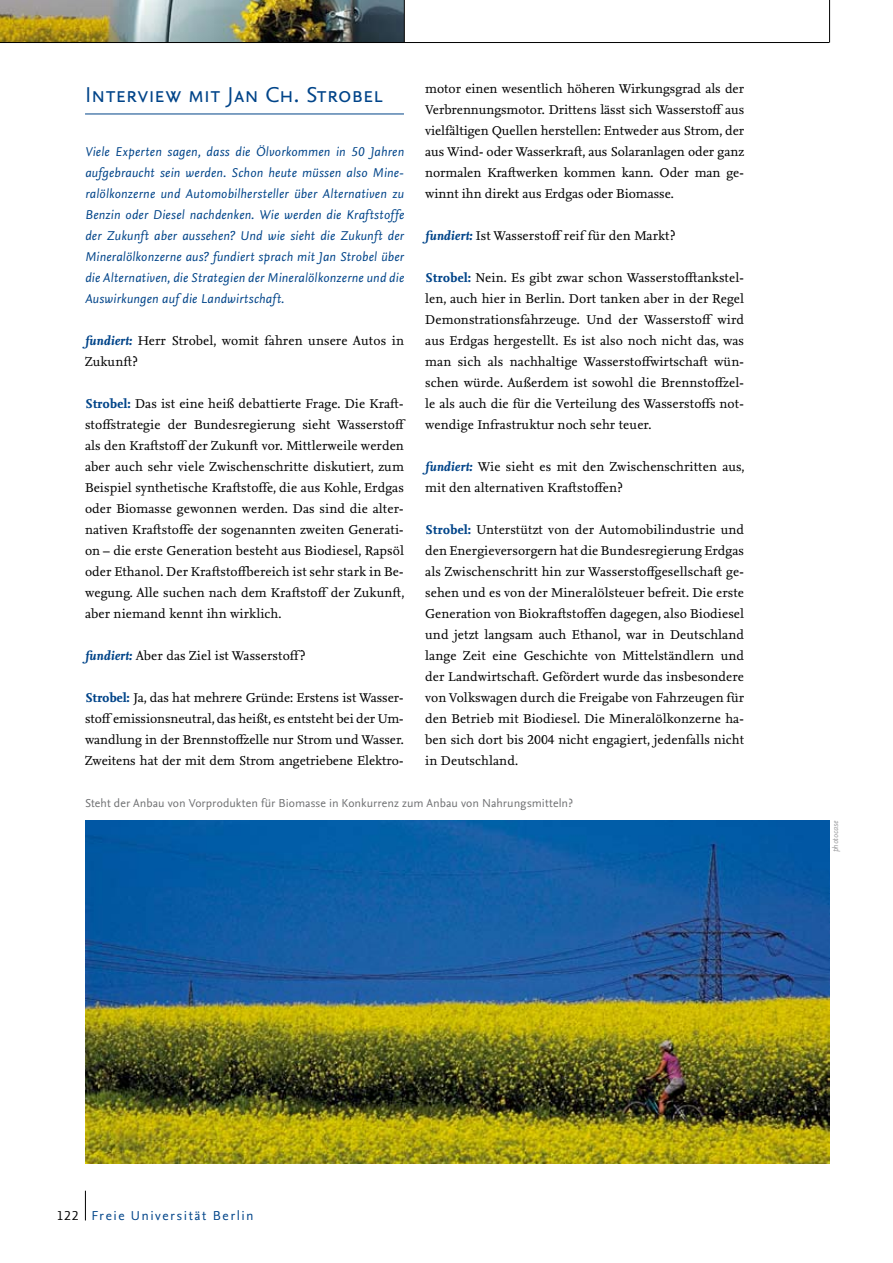
<style>
.page{position:relative;width:893px;height:1263px;background:#fff}
.page>*{position:absolute;margin:0;border:0;box-sizing:border-box;transform-origin:0 0}
.t1{font:22.5px "Nexus Sans OT";letter-spacing:.01em;color:#004489}
.t2{font:13.5px "Nexus Sans OT";letter-spacing:.11em;color:#004489}
.t3{font:13.35px/21px "Nexus Serif TF";letter-spacing:.005em;color:#000;text-align:justify}
.t4{font:italic 13.35px/21px "Nexus Sans OT";letter-spacing:.015em;color:#004489;text-align:justify}
.t5{font:12px "Nexus Sans OT";letter-spacing:.01em;color:#707173}
.t6{font:italic 8.25px "Nexus Sans OT";color:#9c9d9f}
.s1{font-weight:700;font-style:italic;color:#004489}
.s2{font-weight:700;color:#004489}
.s3{color:#000}
</style>
<div class="page">
<hr style="left:85px;top:114px;width:319px;height:1px;background:#004489">
<img style="left:85px;top:821px;width:744px;height:343px">
<img style="left:0;top:0;width:404px;height:42px">
<hr style="left:0;top:42px;width:829px;height:1px;background:#000">
<hr style="left:404px;top:0;width:1px;height:43px;background:#000">
<hr style="left:829px;top:0;width:1px;height:43px;background:#000">
<svg style="left:85px;top:1191px;width:1px;height:29px"></svg>
<p class="t3" style="left:425px;top:78px;width:320px">motor einen wesentlich höheren Wirkungsgrad als der Verbrennungsmotor. Drittens lässt sich Wasserstoff aus vielfältigen Quellen herstellen: Entweder aus Strom, der aus Wind- oder Wasserkraft, aus Solaranlagen oder ganz normalen Kraftwerken kommen kann. Oder man ge&shy;winnt ihn direkt aus Erdgas oder Biomasse.</p>
<p class="t3" style="left:425px;top:225px;width:251px"><span class="s1">fundiert:</span> Ist Wasserstoff reif für den Markt?</p>
<p class="t3" style="left:425px;top:267px;width:320px"><span class="s2">Strobel:</span> Nein. Es gibt zwar schon Wasserstofftankstel&shy;len, auch hier in Berlin. Dort tanken aber in der Regel Demonstrationsfahrzeuge. Und der Wasserstoff wird aus Erdgas hergestellt. Es ist also noch nicht das, was man sich als nachhaltige Wasserstoffwirtschaft wün&shy;schen würde. Außerdem ist sowohl die Brennstoffzel&shy;le als auch die für die Verteilung des Wasserstoffs not&shy;wendige Infrastruktur noch sehr teuer.</p>
<p class="t3" style="left:425px;top:456px;width:321px"><span class="s1">fundiert:</span> Wie sieht es mit den Zwischenschritten aus, mit den alternativen Kraftstoffen?</p>
<p class="t3" style="left:425px;top:519px;width:321px"><span class="s2">Strobel:</span> Unterstützt von der Automobilindustrie und den Energieversorgern hat die Bundesregierung Erdgas als Zwischenschritt hin zur Wasserstoffgesellschaft ge&shy;sehen und es von der Mineralölsteuer befreit. Die erste Generation von Biokraftstoffen dagegen, also Bio-diesel und jetzt langsam auch Ethanol, war in Deutschland lange Zeit eine Geschichte von Mittelständlern und der Landwirtschaft. Gefördert wurde das insbesondere von Volkswagen durch die Freigabe von Fahrzeugen für den Betrieb mit Biodiesel. Die Mineralölkonzerne ha&shy;ben sich dort bis 2004 nicht engagiert, jeden-falls nicht in Deutschland.</p>
<p class="t5" style="left:85px;top:795px;width:489px">Steht der Anbau von Vorprodukten für Biomasse in Konkurrenz zum Anbau von Nahrungsmitteln?</p>
<h1 class="t1" style="left:85px;top:80px;width:299px">Interview mit Jan Ch. Strobel</h1>
<p class="t4" style="left:85px;top:141px;width:320px">Viele Experten sagen, dass die Ölvorkommen in 50 Jahren aufgebraucht sein werden. Schon heute müssen also Mine&shy;ralölkonzerne und Automobilhersteller über Alternativen zu Benzin oder Diesel nachdenken. Wie werden die Kraftstoffe der Zukunft aber aussehen? Und wie sieht die Zukunft der Mineralölkonzerne aus? fundiert sprach mit Jan Strobel über die Alternativen, die Strategien der Mineralölkonzerne und die Auswirkungen auf die Landwirtschaft.</p>
<p class="t3" style="left:85px;top:330px;width:320px"><span class="s1">fundiert:</span> Herr Strobel, womit fahren unsere Autos in<br>Zukunft?</p>
<p class="t3" style="left:85px;top:393px;width:321px"><span class="s2">Strobel:</span> Das ist eine heiß debattierte Frage. Die Kraft&shy;stoffstrategie der Bundesregierung sieht Wasserstoff als den Kraftstoff der Zukunft vor. Mittlerweile werden aber auch sehr viele Zwischenschritte diskutiert, zum Beispiel synthetische Kraftstoffe, die aus Kohle, Erdgas oder Biomasse gewonnen werden. Das sind die alter&shy;nativen Kraftstoffe der sogenannten zweiten Generati&shy;on – die erste Generation besteht aus Biodiesel, Rapsöl oder Ethanol. Der Kraftstoffbereich ist sehr stark in Be&shy;wegung. Alle suchen nach dem Kraftstoff der Zukunft, aber niemand kennt ihn wirklich.</p>
<p class="t3" style="left:85px;top:645px;width:222px"><span class="s1">fundiert:</span> Aber das Ziel ist Wasserstoff?</p>
<p class="t3" style="left:85px;top:687px;width:320px"><span class="s2">Strobel:</span> Ja, das hat mehrere Gründe: Erstens ist Wasser&shy;stoff emissionsneutral, das heißt, es entsteht bei der Um&shy;wandlung in der Brennstoffzelle nur Strom und Wasser.<br>Zweitens hat der mit dem Strom angetriebene Elektro-</p>
<p class="t6" style="left:830px;top:852px;width:33px;rotate:-90deg">photocase</p>
<p class="t2" style="left:57px;top:1207px;width:198px"><span class="s3">122</span> Freie Universität Berlin</p>
</div>
